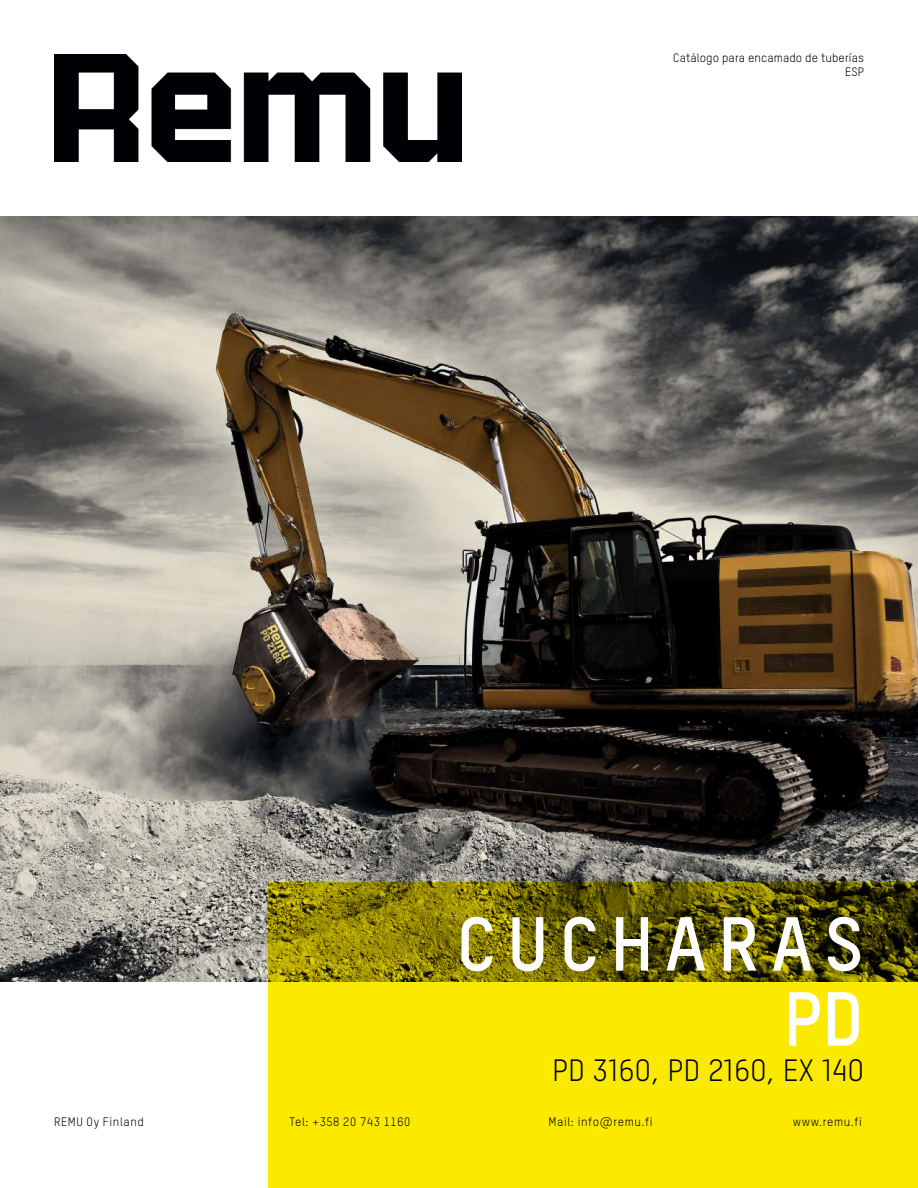
<style>
.page{position:relative;width:918px;height:1188px;background:#fff}
.page>*{position:absolute;margin:0;border:0;box-sizing:border-box;transform-origin:0 0}
.t1{font:700 75px/75px "T Star Pro";letter-spacing:.16em;color:#fff;text-align:right}
.t2{font:30px "T Star Regular";letter-spacing:.01em;color:#000}
.t3{font:12px "T Star Pro";letter-spacing:.05em;color:#000}
.t4{font:12px/14.4px "T Star Pro";letter-spacing:.01em;color:#000101;text-align:right}
</style>
<div class="page">
<img style="left:0;top:216px;width:918px;height:765px">
<svg style="left:268px;top:882px;width:650px;height:306px;background:#ccbe00"></svg>
<img style="left:54px;top:54px;width:408px;height:108px">
<p class="t4" style="left:673px;top:50px;width:192px">Catálogo para encamado de tuberías<br>ESP</p>
<h1 class="t1" style="left:457px;top:903px;width:408px">CUCHARAS<br>PD</h1>
<h2 class="t2" style="left:552px;top:1052px;width:313px">PD 3160, PD 2160, EX 140</h2>
<p class="t3" style="left:54px;top:1114px;width:91px">REMU Oy Finland</p>
<p class="t3" style="left:289px;top:1114px;width:122px">Tel: +358 20 743 1160</p>
<p class="t3" style="left:549px;top:1114px;width:105px">Mail: info@remu.fi</p>
<p class="t3" style="left:793px;top:1114px;width:71px">www.remu.fi</p>
</div>
